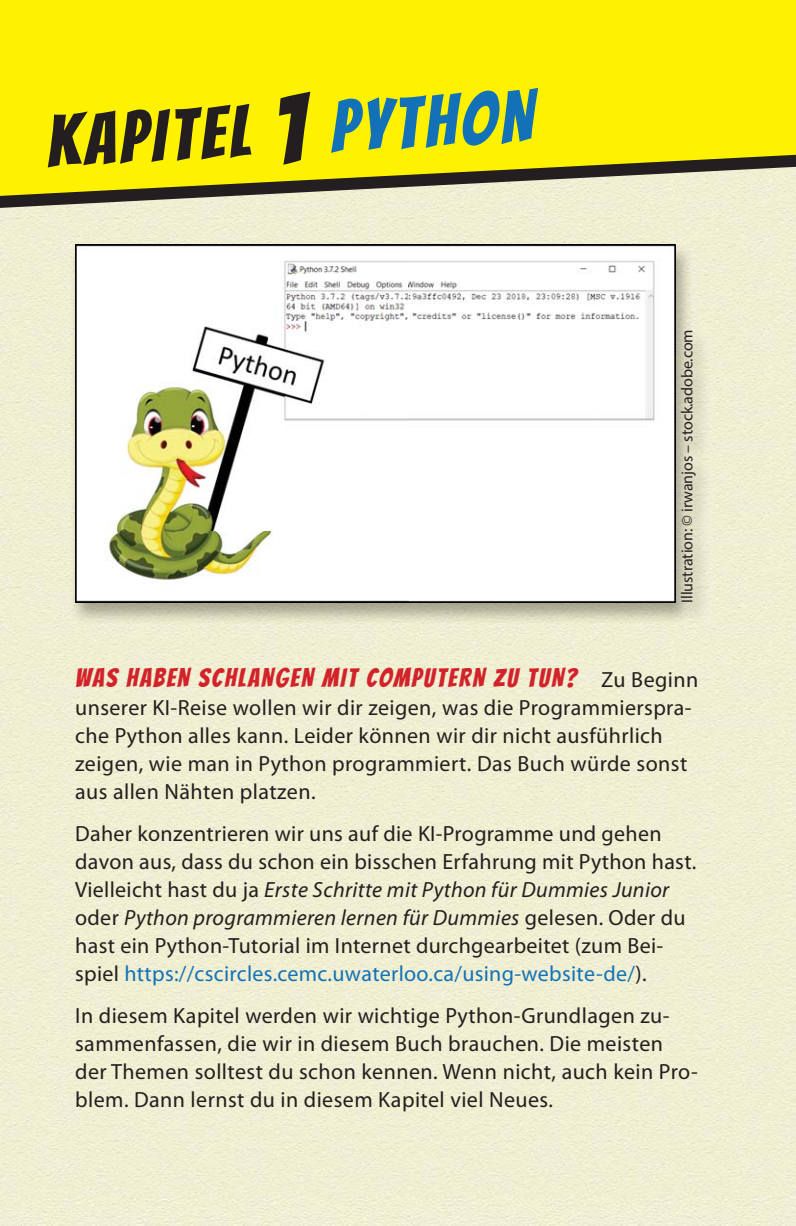
<style>
.page{position:relative;width:796px;height:1226px;background:#fff}
.page>*{position:absolute;margin:0;border:0;box-sizing:border-box;transform-origin:0 0}
.t1{font:72px "Bangers";color:#231f20}
.t2{font:26px "Bangers";letter-spacing:.08em;color:#d2232a}
.t3{font:22px/28px "Myriad Pro";letter-spacing:.02em;color:#231f20}
.t4{font:16px "Myriad Pro";letter-spacing:-.005em;color:#231f20}
.s1{font-size:100px}
.s2{color:#1372b7}
.s3{font-family:"Myriad Pro";font-size:22px;color:#231f20}
.s4{font-style:italic}
</style>
<div class="page">
<div style="left:0;top:216px;width:796px;height:1009px;background:#f0efd2"></div>
<div style="left:0;top:0;width:796px;height:146px;background:#fff200"></div>
<svg style="left:0;top:146px;width:796px;height:70px;background:#d2cc5b"></svg>
<img style="left:70px;top:244px;width:642px;height:380px">
<img style="left:75px;top:245px;width:600px;height:357px">
<h1 class="t1" style="left:44px;top:101px;width:488px;rotate:-3deg">KAPITEL <span class="s1">1</span> <span class="s2">PYTHON</span></h1>
<p class="t4" style="left:678px;top:602px;width:275px;rotate:-90deg">Illustration: © irwanjos – stock.adobe.com</p>
<p class="t2" style="left:75px;top:662px;width:625px">WAS HABEN SCHLANGEN MIT COMPUTERN ZU TUN? <span class="s3">Zu Beginn</span></p>
<p class="t3" style="left:75px;top:694px;width:618px">unserer KI-Reise wollen wir dir zeigen, was die Programmierspra&shy;che Python alles kann. Leider können wir dir nicht ausführlich zeigen, wie man in Python programmiert. Das Buch würde sonst aus allen Nähten platzen.</p>
<p class="t3" style="left:75px;top:820px;width:623px">Daher konzentrieren wir uns auf die KI-Programme und gehen davon aus, dass du schon ein bisschen Erfahrung mit Python hast.<br>Vielleicht hast du ja <span class="s4">Erste Schritte mit Python für Dummies Junior </span>oder <span class="s4">Python programmieren lernen für Dummies</span> gelesen. Oder du hast ein Python-Tutorial im Internet durchgearbeitet (zum Bei&shy;spiel <span class="s2">https://cscircles.cemc.uwaterloo.ca/using-website-de/</span>).</p>
<p class="t3" style="left:75px;top:1002px;width:624px">In diesem Kapitel werden wir wichtige Python-Grundlagen zu&shy;sammenfassen, die wir in diesem Buch brauchen. Die meisten der Themen solltest du schon kennen. Wenn nicht, auch kein Pro&shy;blem. Dann lernst du in diesem Kapitel viel Neues.</p>
</div>
